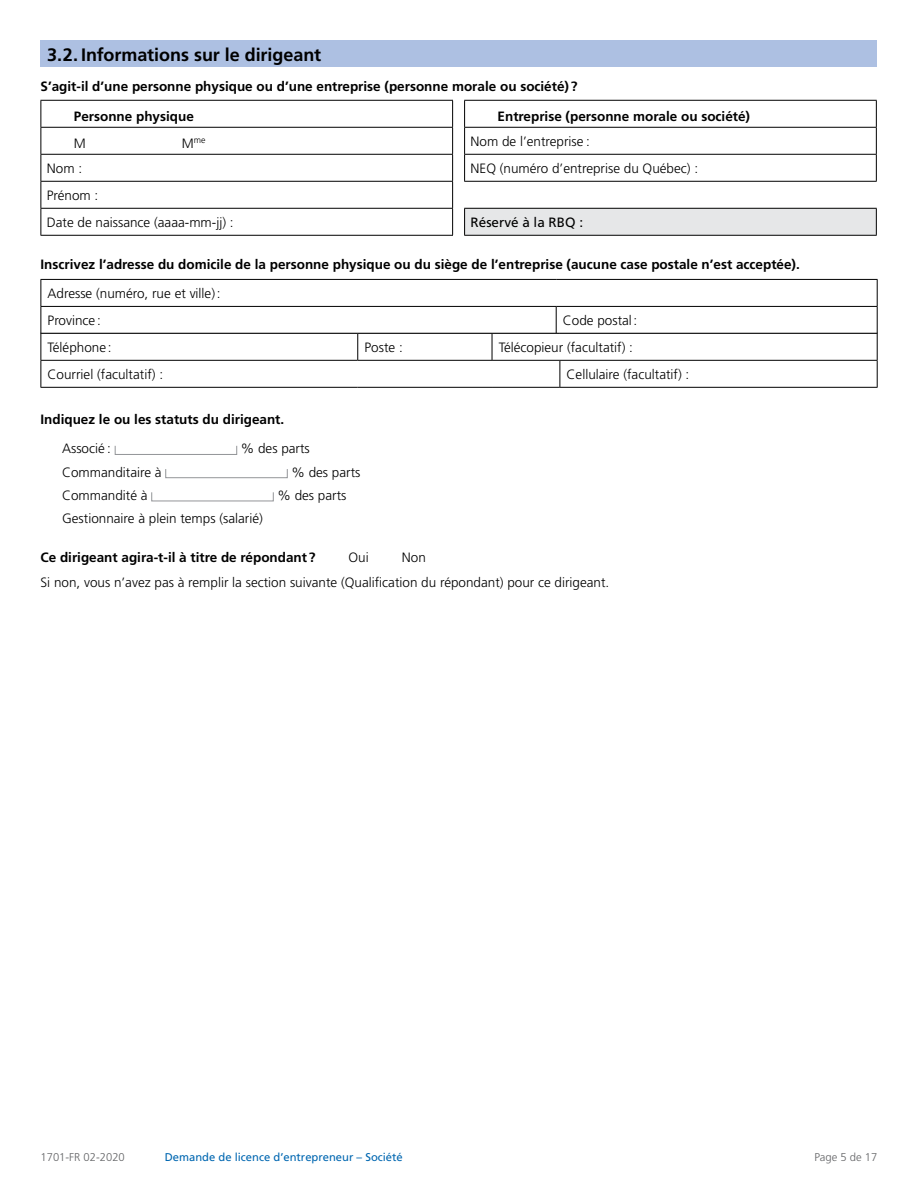
<style>
.page{position:relative;width:918px;height:1188px;background:#fff}
.page>*{position:absolute;margin:0;border:0;box-sizing:border-box;transform-origin:0 0}
.t1{font:700 18px "Frutiger LT Std";letter-spacing:-.005em;color:#000}
.t2{font:300 13.5px/27px "Frutiger LT Std";color:#000}
.t3{font:700 13.5px "Frutiger LT Std";color:#000}
.t4{font:13.5px "Frutiger LT Std";color:#000}
.t5{font:11.25px "Frutiger LT Std";color:#0067b1}
.t6{font:300 11.25px "Frutiger LT Std";color:#636466}
.t7{font:300 8.7px "Frutiger LT Std";color:#000}
.s1{font-size:13.5px}
</style>
<div class="page">
<div style="left:40px;top:40px;width:837px;height:28px;background:#adc0e2"></div>
<svg style="left:41px;top:101px;width:411px;height:134px"></svg>
<hr style="left:40px;top:100px;width:413px;height:1px;background:#000">
<hr style="left:40px;top:127px;width:413px;height:1px;background:#000">
<hr style="left:40px;top:154px;width:413px;height:1px;background:#000">
<hr style="left:40px;top:181px;width:413px;height:1px;background:#000">
<hr style="left:40px;top:208px;width:413px;height:1px;background:#000">
<svg style="left:40px;top:101px;width:1px;height:134px"></svg>
<svg style="left:452px;top:101px;width:1px;height:134px"></svg>
<hr style="left:40px;top:235px;width:413px;height:1px;background:#000">
<div style="left:465px;top:208px;width:411px;height:27px;background:#e6e7e8"></div>
<svg style="left:464px;top:100px;width:413px;height:81px"></svg>
<hr style="left:464px;top:181px;width:413px;height:1px;background:#000">
<hr style="left:464px;top:208px;width:413px;height:1px;background:#000">
<svg style="left:464px;top:209px;width:1px;height:26px"></svg>
<svg style="left:876px;top:209px;width:1px;height:26px"></svg>
<hr style="left:464px;top:235px;width:413px;height:1px;background:#000">
<hr style="left:40px;top:279px;width:516px;height:1px;background:#000">
<hr style="left:556px;top:279px;width:322px;height:1px;background:#000">
<svg style="left:40px;top:280px;width:838px;height:107px"></svg>
<hr style="left:40px;top:387px;width:318px;height:1px;background:#000">
<hr style="left:358px;top:387px;width:134px;height:1px;background:#000">
<hr style="left:492px;top:387px;width:68px;height:1px;background:#000">
<hr style="left:560px;top:387px;width:318px;height:1px;background:#000">
<div style="left:115px;top:445px;width:122px;height:10px;border:1px solid #939598"></div>
<div style="left:165px;top:469px;width:123px;height:9px;border:1px solid #939598"></div>
<div style="left:151px;top:492px;width:123px;height:9px;border:1px solid #939598"></div>
<h1 class="t1" style="left:47px;top:44px;width:275px">3.2. Informations sur le dirigeant</h1>
<p class="t3" style="left:40px;top:79px;width:539px">S’agit-il d’une personne physique ou d’une entreprise (personne morale ou société) ?</p>
<p class="t3" style="left:74px;top:108px;width:122px">Personne physique</p>
<p class="t2" style="left:74px;top:130px;width:14px">M</p>
<p class="t7" style="left:182px;top:135px;width:25px"><span class="s1">M</span>me</p>
<p class="t2" style="left:47px;top:155px;width:188px">Nom :<br>Prénom :<br>Date de naissance (aaaa-mm-jj) :</p>
<p class="t3" style="left:498px;top:108px;width:254px">Entreprise (personne morale ou société)</p>
<p class="t2" style="left:471px;top:128px;width:229px">Nom de l’entreprise :<br>NEQ (numéro d’entreprise du Québec) :</p>
<p class="t4" style="left:471px;top:214px;width:114px">Réservé à la RBQ :</p>
<p class="t3" style="left:40px;top:257px;width:761px">Inscrivez l’adresse du domicile de la personne physique ou du siège de l’entreprise (aucune case postale n’est acceptée).</p>
<p class="t2" style="left:48px;top:280px;width:174px">Adresse (numéro, rue et ville):<br>Province:</p>
<p class="t2" style="left:563px;top:307px;width:76px">Code postal:</p>
<p class="t2" style="left:48px;top:334px;width:65px">Téléphone:</p>
<p class="t2" style="left:364px;top:334px;width:40px">Poste :</p>
<p class="t2" style="left:499px;top:334px;width:136px">Télécopieur (facultatif) :</p>
<p class="t2" style="left:48px;top:361px;width:117px">Courriel (facultatif) :</p>
<p class="t2" style="left:567px;top:361px;width:124px">Cellulaire (facultatif) :</p>
<p class="t3" style="left:40px;top:411px;width:245px">Indiquez le ou les statuts du dirigeant.</p>
<p class="t2" style="left:62px;top:435px;width:50px">Associé :</p>
<p class="t2" style="left:241px;top:435px;width:71px">% des parts</p>
<p class="t2" style="left:62px;top:459px;width:101px">Commanditaire à</p>
<p class="t2" style="left:291px;top:459px;width:71px">% des parts</p>
<p class="t2" style="left:62px;top:482px;width:87px">Commandité à</p>
<p class="t2" style="left:277px;top:482px;width:71px">% des parts</p>
<p class="t2" style="left:62px;top:505px;width:202px">Gestionnaire à plein temps (salarié)</p>
<p class="t3" style="left:40px;top:550px;width:277px">Ce dirigeant agira-t-il à titre de répondant ?</p>
<p class="t2" style="left:349px;top:544px;width:22px">Oui</p>
<p class="t2" style="left:41px;top:546px;width:570px;line-height:24.8px;text-indent:361px">Non<br>Si non, vous n’avez pas à remplir la section suivante (Qualification du répondant) pour ce dirigeant.</p>
<p class="t6" style="left:40px;top:1151px;width:86px">1701-FR 02-2020</p>
<p class="t5" style="left:165px;top:1151px;width:240px">Demande de licence d’entrepreneur – Société</p>
<p class="t6" style="left:814px;top:1151px;width:65px">Page 5 de 17</p>
</div>
